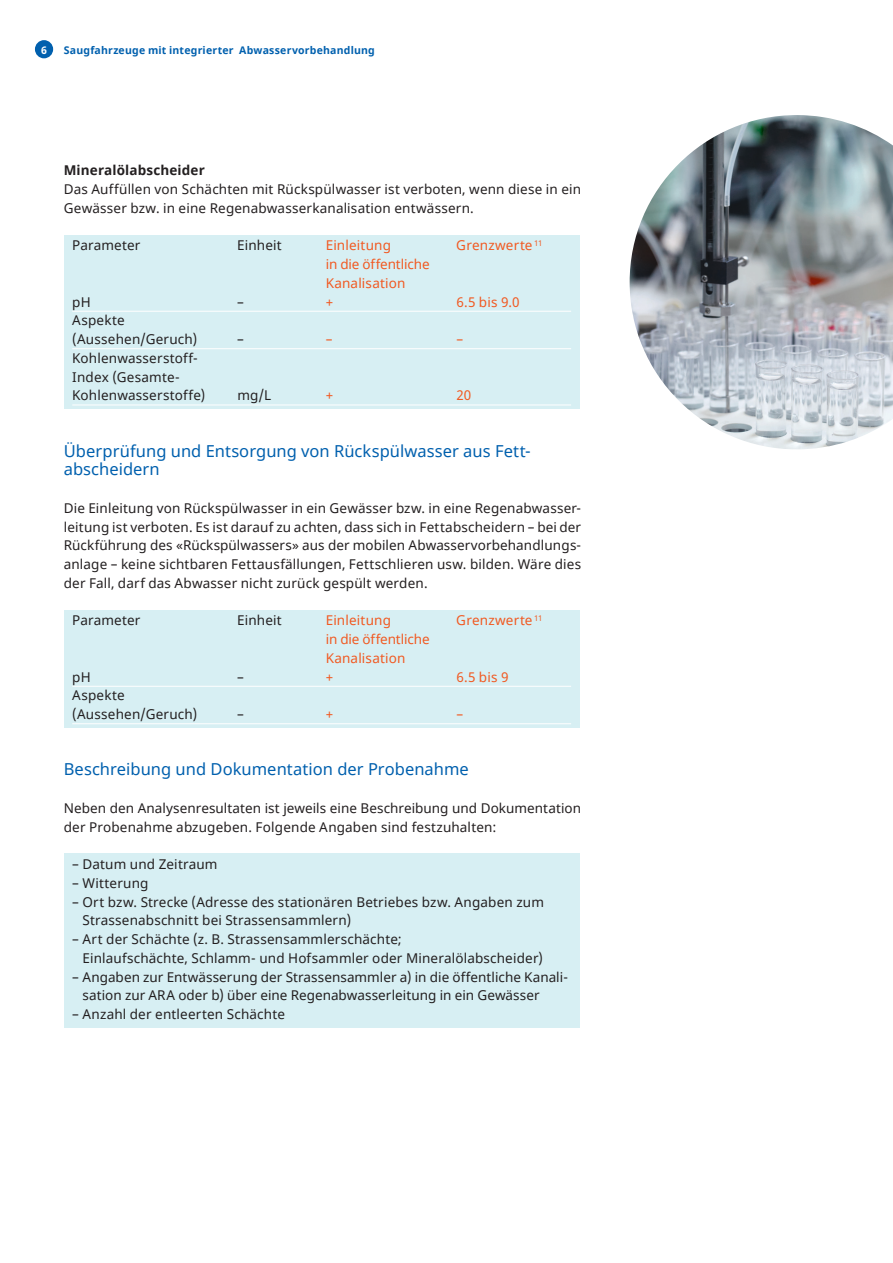
<style>
.page{position:relative;width:893px;height:1263px;background:#fff}
.page>*{position:absolute;margin:0;border:0;box-sizing:border-box;transform-origin:0 0}
.t1{font:16.5px/18.8px "Noto Sans";letter-spacing:.005em;color:#0160ae}
.t2{font:13.5px/18.8px "Noto Sans";letter-spacing:.01em;color:#231f20}
.t3{font:13.5px/18.8px "Noto Sans";letter-spacing:.01em;color:#f15921}
.t4{font:700 13.5px "Noto Sans";letter-spacing:.01em;color:#231f20}
.t5{font:700 10.5px "Noto Sans";letter-spacing:.02em;color:#0160ae}
.t6{font:700 10.5px "Noto Sans";color:#fff}
</style>
<div class="page">
<img style="left:630px;top:115px;width:263px;height:334px">
<div style="left:35px;top:40px;width:18px;height:18px;background:#0160ae;border-radius:50%"></div>
<div style="left:64px;top:854px;width:516px;height:174px;background:#d7eff3"></div>
<div style="left:64px;top:235px;width:516px;height:174px;background:#d7eff3"></div>
<hr style="left:72px;top:311px;width:499px;height:1px;background:#fff">
<hr style="left:72px;top:348px;width:499px;height:1px;background:#fff">
<hr style="left:72px;top:405px;width:499px;height:1px;background:#fff">
<div style="left:64px;top:610px;width:516px;height:118px;background:#d7eff3"></div>
<hr style="left:72px;top:686px;width:499px;height:1px;background:#fff">
<hr style="left:72px;top:723px;width:499px;height:1px;background:#fff">
<p class="t6" style="left:41px;top:43px;width:7px">6</p>
<p class="t5" style="left:64px;top:43px;width:313px">Saugfahrzeuge mit integrierter Abwasservorbehandlung</p>
<p class="t4" style="left:64px;top:161px;width:143px">Mineralölabscheider</p>
<p class="t2" style="left:64px;top:180px;width:519px">Das Auffüllen von Schächten mit Rückspülwasser ist verboten, wenn diese in ein<br>Gewässer bzw. in eine Regenabwasserkanalisation entwässern.</p>
<p class="t2" style="left:72px;top:237px;width:70px">Parameter</p>
<p class="t2" style="left:237px;top:237px;width:46px">Einheit</p>
<p class="t3" style="left:326px;top:237px;width:67px">Einleitung</p>
<p class="t3" style="left:456px;top:237px;width:88px">Grenzwerte <sup>11</sup></p>
<p class="t3" style="left:326px;top:255px;width:105px">in die öffentliche<br>Kanalisation</p>
<p class="t2" style="left:72px;top:293px;width:20px">pH</p>
<p class="t2" style="left:237px;top:293px;width:8px">–</p>
<p class="t3" style="left:326px;top:293px;width:9px">+</p>
<p class="t3" style="left:456px;top:293px;width:65px">6.5 bis 9.0</p>
<p class="t2" style="left:72px;top:312px;width:126px">Aspekte (Aussehen/Geruch)</p>
<p class="t2" style="left:237px;top:330px;width:8px">–</p>
<p class="t3" style="left:326px;top:330px;width:8px">–</p>
<p class="t3" style="left:456px;top:330px;width:8px">–</p>
<p class="t2" style="left:72px;top:349px;width:135px">Kohlenwasserstoff-<br>Index (Gesamte-<br>Kohlenwasserstoffe)</p>
<p class="t2" style="left:237px;top:387px;width:35px">mg/L</p>
<p class="t3" style="left:326px;top:387px;width:9px">+</p>
<p class="t3" style="left:456px;top:387px;width:16px">20</p>
<p class="t1" style="left:64px;top:442px;width:467px">Überprüfung und Entsorgung von Rückspülwasser aus Fett&shy;abscheidern</p>
<p class="t2" style="left:64px;top:499px;width:519px;text-align:justify">Die Einleitung von Rückspülwasser in ein Gewässer bzw. in eine Regenabwasser&shy;leitung ist verboten. Es ist darauf zu achten, dass sich in Fettabscheidern – bei der Rückführung des «Rückspülwassers» aus der mobilen Abwasservorbehandlungs&shy;anlage – keine sichtbaren Fettausfällungen, Fettschlieren usw. bilden. Wäre dies der Fall, darf das Abwasser nicht zurück gespült werden.</p>
<p class="t2" style="left:72px;top:612px;width:70px">Parameter</p>
<p class="t2" style="left:237px;top:612px;width:46px">Einheit</p>
<p class="t3" style="left:326px;top:612px;width:67px">Einleitung</p>
<p class="t3" style="left:456px;top:612px;width:88px">Grenzwerte <sup>11</sup></p>
<p class="t3" style="left:326px;top:630px;width:105px">in die öffentliche<br>Kanalisation</p>
<p class="t2" style="left:72px;top:668px;width:20px">pH</p>
<p class="t2" style="left:237px;top:668px;width:8px">–</p>
<p class="t3" style="left:326px;top:668px;width:9px">+</p>
<p class="t3" style="left:456px;top:668px;width:54px">6.5 bis 9</p>
<p class="t2" style="left:72px;top:687px;width:126px">Aspekte (Aussehen/Geruch)</p>
<p class="t2" style="left:237px;top:705px;width:8px">–</p>
<p class="t3" style="left:326px;top:705px;width:9px">+</p>
<p class="t3" style="left:456px;top:705px;width:8px">–</p>
<p class="t1" style="left:64px;top:761px;width:407px">Beschreibung und Dokumentation der Probenahme</p>
<p class="t2" style="left:64px;top:799px;width:519px">Neben den Analysenresultaten ist jeweils eine Beschreibung und Dokumentation der Probenahme abzugeben. Folgende Angaben sind festzuhalten:</p>
<p class="t2" style="left:72px;top:855px;width:147px">– Datum und Zeitraum</p>
<p class="t2" style="left:72px;top:874px;width:78px">– Witterung</p>
<p class="t2" style="left:83px;top:893px;width:463px;text-indent:-10px">– Ort bzw. Strecke (Adresse des stationären Betriebes bzw. Angaben zum<br>Strassenabschnitt bei Strassensammlern)</p>
<p class="t2" style="left:83px;top:930px;width:462px;text-indent:-10px">– Art der Schächte (z. B. Strassensammlerschächte;<br>Einlaufschächte, Schlamm- und Hofsammler oder Mineralölabscheider)</p>
<p class="t2" style="left:83px;top:968px;width:487px;text-indent:-10px">– Angaben zur Entwässerung der Strassensammler a) in die öffentliche Kanali&shy;sation zur ARA oder b) über eine Regenabwasserleitung in ein Gewässer</p>
<p class="t2" style="left:72px;top:1005px;width:214px">– Anzahl der entleerten Schächte</p>
</div>
